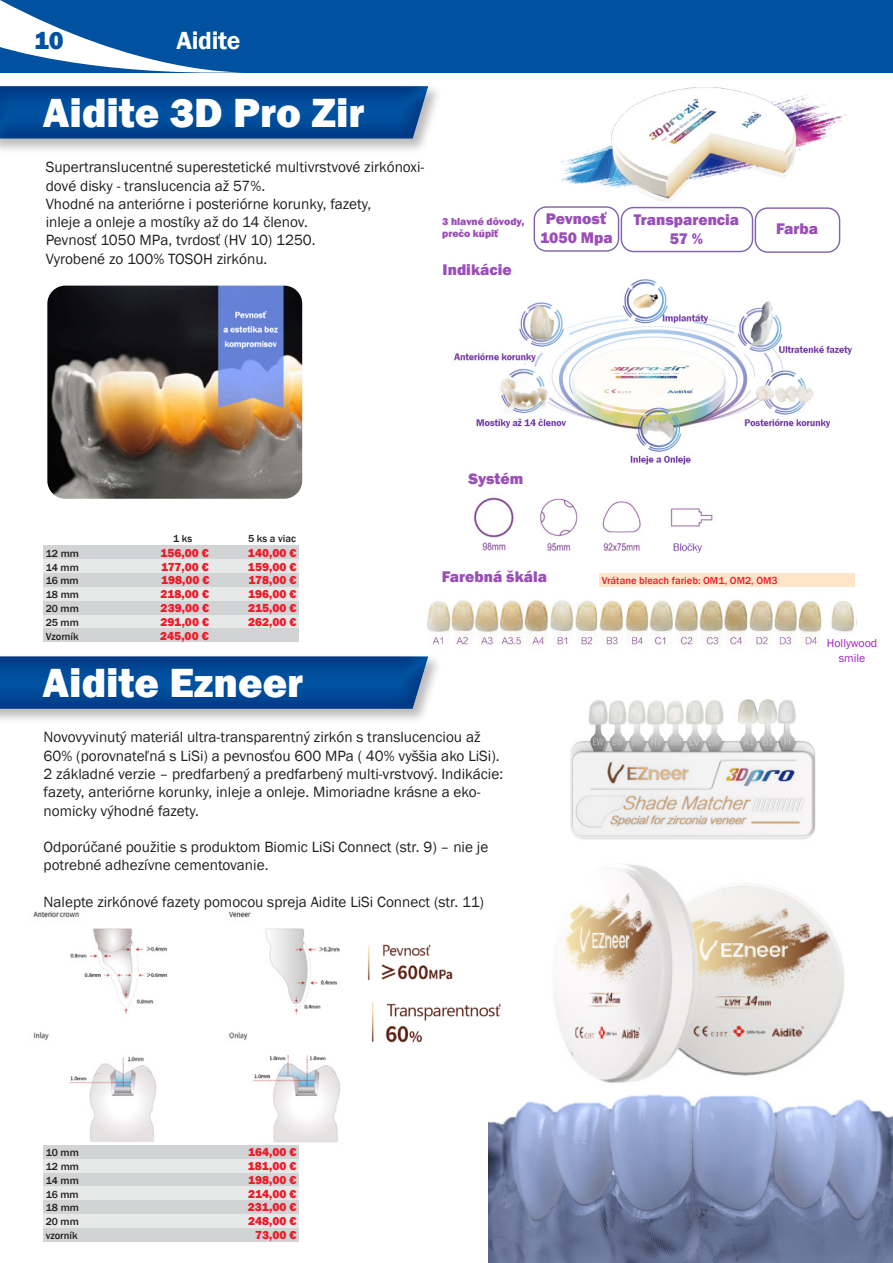
<style>
.page{position:relative;width:893px;height:1263px;background:#fff}
.page>*{position:absolute;margin:0;border:0;box-sizing:border-box;transform-origin:0 0}
.Cad_Cam{font:800 41.85px "Franklin Gothic";color:#fff}
.t1{font:600 25.5px "Franklin Gothic";letter-spacing:-.01em;color:#fff}
.t2{font:800 25.5px "Franklin Gothic";color:#0052a1}
.Cad_Cam-2{font:800 15.9px/19px "Franklin Gothic";color:#9a4eb7;text-align:center}
.t3{font:15.3px/18.3px "Franklin Gothic";color:#231f20}
.akcia{font:800 12px "Franklin Gothic";color:#ed1c2a}
.rôzne{font:11.85px "Franklin Gothic";color:#a222c4}
.akcia-2{font:500 10.5px "Franklin Gothic";color:#231f20}
.akcia-3{font:500 10.5px "Franklin Gothic";color:#ed1c2a}
.Cad_Cam-3{font:800 10.5px/12.6px "Franklin Gothic";color:#9a4eb7}
</style>
<div class="page">
<img style="left:33px;top:911px;width:307px;height:250px">
<img style="left:488px;top:1094px;width:405px;height:169px">
<img style="left:367px;top:944px;width:86px;height:37px">
<img style="left:371px;top:1002px;width:130px;height:41px">
<img style="left:570px;top:699px;width:246px;height:141px">
<img style="left:554px;top:864px;width:291px;height:219px">
<div style="left:44px;top:573px;width:255px;height:14px;background:#d1d3d4"></div>
<div style="left:44px;top:1172px;width:255px;height:14px;background:#d1d3d4"></div>
<div style="left:44px;top:587px;width:255px;height:14px;background:#e7e8e8"></div>
<div style="left:44px;top:615px;width:255px;height:13px;background:#e7e8e8"></div>
<div style="left:44px;top:1186px;width:255px;height:14px;background:#e7e8e8"></div>
<div style="left:44px;top:1214px;width:255px;height:14px;background:#e7e8e8"></div>
<div style="left:44px;top:601px;width:255px;height:14px;background:#d1d3d4"></div>
<div style="left:44px;top:628px;width:255px;height:14px;background:#d1d3d4"></div>
<div style="left:44px;top:1200px;width:255px;height:14px;background:#d1d3d4"></div>
<div style="left:44px;top:1228px;width:255px;height:14px;background:#d1d3d4"></div>
<div style="left:44px;top:559px;width:255px;height:14px;background:#e7e8e8"></div>
<div style="left:44px;top:1159px;width:255px;height:13px;background:#e7e8e8"></div>
<div style="left:44px;top:545px;width:255px;height:14px;background:#d1d3d4"></div>
<div style="left:44px;top:1145px;width:255px;height:14px;background:#d1d3d4"></div>
<img style="left:559px;top:87px;width:287px;height:115px">
<div style="left:600px;top:573px;width:255px;height:14px;background:#ffe6cb"></div>
<img style="left:453px;top:279px;width:399px;height:186px">
<img style="left:427px;top:600px;width:395px;height:46px">
<img style="left:831px;top:601px;width:24px;height:31px">
<img style="left:473px;top:497px;width:240px;height:56px">
<div style="left:534px;top:206px;width:85px;height:46px;border:1px solid #8164ac;border-radius:12px"></div>
<div style="left:621px;top:207px;width:132px;height:45px;border:1px solid #8164ac;border-radius:12px"></div>
<div style="left:755px;top:207px;width:85px;height:46px;border:1px solid #8164ac;border-radius:12px"></div>
<img style="left:47px;top:286px;width:255px;height:213px">
<div style="left:0;top:83px;width:443px;height:71px;background:#231f20;opacity:.3"></div>
<div style="left:0;top:86px;width:430px;height:55px;background:#25408f;opacity:.5"></div>
<div style="left:0;top:0;width:893px;height:72px;background:#0052a1"></div>
<svg style="left:0;top:0;width:244px;height:73px"></svg>
<div style="left:0;top:653px;width:443px;height:71px;background:#231f20;opacity:.3"></div>
<div style="left:0;top:656px;width:429px;height:55px;background:#25408f;opacity:.5"></div>
<p class="t2" style="left:34px;top:24px;width:31px">10</p>
<p class="t1" style="left:176px;top:25px;width:65px">Aidite</p>
<p class="Cad_Cam" style="left:43px;top:86px;width:323px">Aidite 3D Pro Zir</p>
<p class="t3" style="left:46px;top:158px;width:380px">Supertranslucentné superestetické multivrstvové zirkónoxi&shy;dové disky - translucencia až 57%.</p>
<p class="t3" style="left:46px;top:195px;width:327px">Vhodné na anteriórne i posteriórne korunky, fazety,</p>
<p class="t3" style="left:46px;top:213px;width:264px">inleje a onleje a mostíky až do 14 členov.</p>
<p class="t3" style="left:46px;top:232px;width:271px">Pevnosť 1050 MPa, tvrdosť (HV 10) 1250.</p>
<p class="t3" style="left:46px;top:250px;width:223px">Vyrobené zo 100% TOSOH zirkónu.</p>
<p class="Cad_Cam-3" style="left:442px;top:215px;width:84px">3 hlavné dôvody, prečo kúpiť</p>
<p class="Cad_Cam-2" style="left:540px;top:209px;width:74px">Pevnosť<br>1050 Mpa</p>
<p class="Cad_Cam-2" style="left:443px;top:260px;width:70px">Indikácie</p>
<p class="Cad_Cam-2" style="left:634px;top:210px;width:107px">Transparencia</p>
<p class="Cad_Cam-2" style="left:670px;top:229px;width:35px">57 %</p>
<p class="Cad_Cam-2" style="left:776px;top:219px;width:44px">Farba</p>
<p class="akcia-2" style="left:173px;top:532px;width:21px">1 ks</p>
<p class="akcia-2" style="left:248px;top:532px;width:49px">5 ks a viac</p>
<p class="akcia-2" style="left:46px;top:547px;width:35px">12 mm</p>
<p class="akcia" style="left:160px;top:545px;width:50px">156,00 €</p>
<p class="akcia" style="left:248px;top:545px;width:50px">140,00 €</p>
<p class="akcia-2" style="left:46px;top:560px;width:35px">14 mm</p>
<p class="akcia" style="left:161px;top:559px;width:49px">177,00 €</p>
<p class="akcia" style="left:248px;top:559px;width:50px">159,00 €</p>
<p class="akcia-2" style="left:46px;top:574px;width:35px">16 mm</p>
<p class="akcia" style="left:161px;top:572px;width:50px">198,00 €</p>
<p class="akcia" style="left:249px;top:572px;width:49px">178,00 €</p>
<p class="akcia-2" style="left:46px;top:588px;width:35px">18 mm</p>
<p class="akcia" style="left:161px;top:586px;width:50px">218,00 €</p>
<p class="akcia" style="left:248px;top:586px;width:50px">196,00 €</p>
<p class="akcia-2" style="left:46px;top:616px;width:35px">25 mm</p>
<p class="akcia" style="left:160px;top:614px;width:50px">291,00 €</p>
<p class="akcia" style="left:248px;top:614px;width:50px">262,00 €</p>
<p class="akcia-2" style="left:46px;top:602px;width:35px">20 mm</p>
<p class="akcia" style="left:161px;top:600px;width:50px">239,00 €</p>
<p class="akcia" style="left:248px;top:600px;width:50px">215,00 €</p>
<p class="akcia-2" style="left:46px;top:630px;width:34px">Vzorník</p>
<p class="akcia" style="left:160px;top:628px;width:50px">245,00 €</p>
<p class="Cad_Cam" style="left:43px;top:656px;width:262px">Aidite Ezneer</p>
<p class="Cad_Cam-2" style="left:469px;top:469px;width:56px">Systém</p>
<p class="Cad_Cam-2" style="left:442px;top:567px;width:107px">Farebná škála</p>
<p class="t3" style="left:44px;top:728px;width:461px">Novovyvinutý materiál ultra-transparentný zirkón s translucenciou až 60% (porovnateľná s LiSi) a pevnosťou 600 MPa ( 40% vyššia ako LiSi).<br>2 základné verzie – predfarbený a predfarbený multi-vrstvový. Indikácie: fazety, anteriórne korunky, inleje a onleje. Mimoriadne krásne a eko&shy;nomicky výhodné fazety.</p>
<p class="t3" style="left:44px;top:838px;width:446px">Odporúčané použitie s produktom Biomic LiSi Connect (str. 9) – nie je potrebné adhezívne cementovanie.</p>
<p class="t3" style="left:44px;top:893px;width:442px">Nalepte zirkónové fazety pomocou spreja Aidite LiSi Connect (str. 11)</p>
<p class="akcia-3" style="left:602px;top:574px;width:177px">Vrátane bleach farieb: OM1, OM2, OM3</p>
<p class="rôzne" style="left:827px;top:636px;width:52px">Hollywood</p>
<p class="rôzne" style="left:839px;top:650px;width:28px">smile</p>
<p class="akcia-2" style="left:46px;top:1146px;width:35px">10 mm</p>
<p class="akcia" style="left:248px;top:1144px;width:50px">164,00 €</p>
<p class="akcia-2" style="left:46px;top:1160px;width:35px">12 mm</p>
<p class="akcia" style="left:248px;top:1158px;width:50px">181,00 €</p>
<p class="akcia-2" style="left:46px;top:1174px;width:35px">14 mm</p>
<p class="akcia" style="left:248px;top:1172px;width:50px">198,00 €</p>
<p class="akcia-2" style="left:46px;top:1187px;width:35px">16 mm</p>
<p class="akcia" style="left:248px;top:1186px;width:50px">214,00 €</p>
<p class="akcia-2" style="left:46px;top:1215px;width:35px">20 mm</p>
<p class="akcia" style="left:248px;top:1213px;width:50px">248,00 €</p>
<p class="akcia-2" style="left:46px;top:1201px;width:35px">18 mm</p>
<p class="akcia" style="left:248px;top:1199px;width:50px">231,00 €</p>
<p class="akcia-2" style="left:46px;top:1229px;width:33px">vzorník</p>
<p class="akcia" style="left:255px;top:1227px;width:43px">73,00 €</p>
</div>
